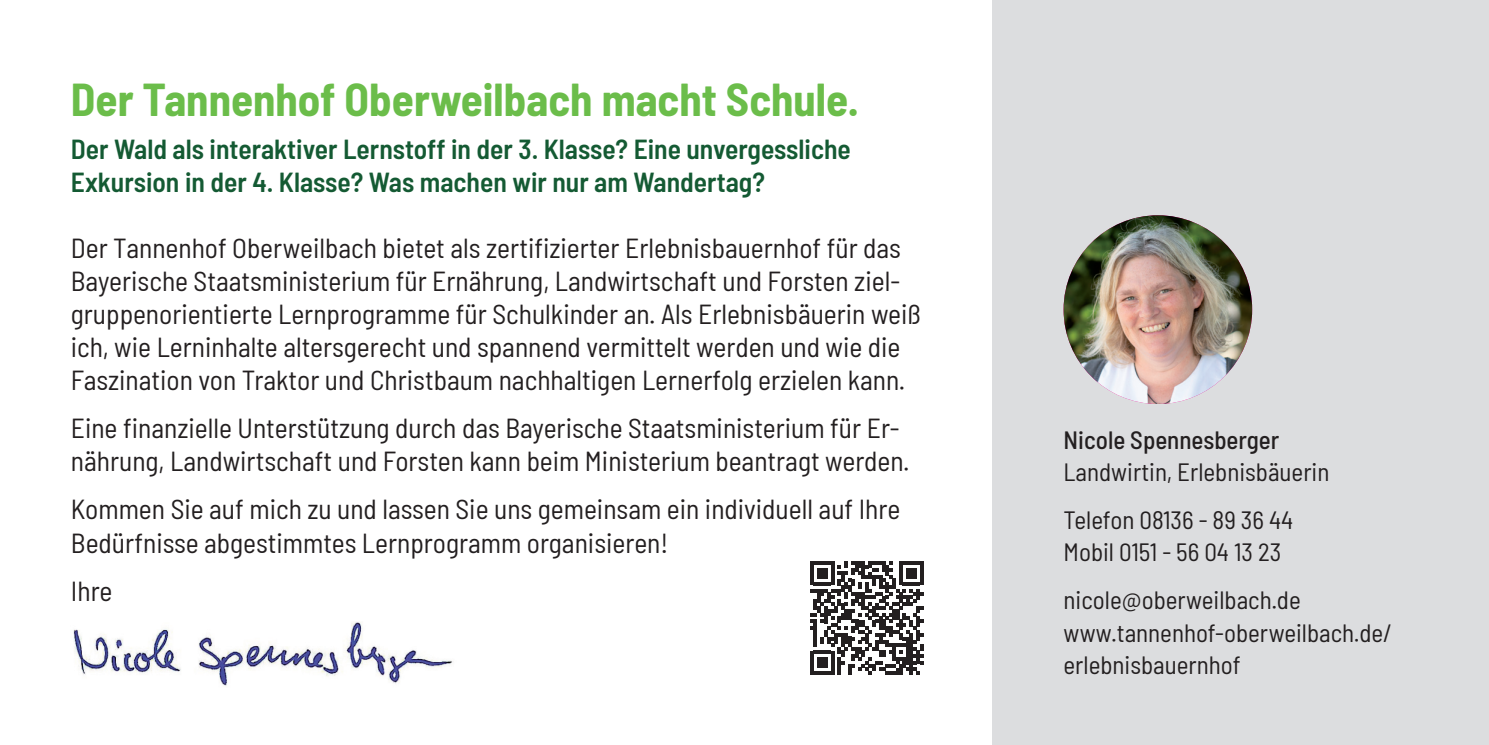
<style>
.page{position:relative;width:1489px;height:745px;background:#fff}
.page>*{position:absolute;margin:0;border:0;box-sizing:border-box;transform-origin:0 0}
.t1{font:700 semi-condensed 45px "Barlow";color:#6bbd4a}
.t2{font:semi-condensed 27.5px/33px "Barlow";color:#231f20}
.t3{font:600 semi-condensed 27.5px/33px "Barlow";color:#145a33}
.t4{font:semi-condensed 25px/47.5px "Barlow";color:#231f20}
.t5{font:500 semi-condensed 25px "Barlow";color:#231f20}
</style>
<div class="page">
<div style="left:992px;top:0;width:496px;height:744px;background:#dcdddf"></div>
<svg style="left:810px;top:561px;width:113px;height:113px"></svg>
<img style="left:1063px;top:215px;width:188px;height:189px;border-radius:94px">
<img style="left:73px;top:622px;width:380px;height:64px">
<h1 class="t1" style="left:71px;top:67px;width:789px">Der Tannenhof Oberweilbach macht Schule.</h1>
<p class="t3" style="left:71px;top:130px;width:781px">Der Wald als interaktiver Lernstoff in der 3. Klasse? Eine unvergessliche<br>Exkursion in der 4. Klasse? Was machen wir nur am Wandertag?</p>
<p class="t2" style="left:71px;top:229px;width:851px">Der Tannenhof Oberweilbach bietet als zertifizierter Erlebnisbauernhof für das Bayerische Staatsministerium für Ernährung, Landwirtschaft und Forsten ziel&shy;gruppenorientierte Lernprogramme für Schulkinder an. Als Erlebnisbäuerin weiß ich, wie Lerninhalte altersgerecht und spannend vermittelt werden und wie die Faszination von Traktor und Christbaum nachhaltigen Lernerfolg erzielen kann.</p>
<p class="t2" style="left:71px;top:409px;width:840px">Eine finanzielle Unterstützung durch das Bayerische Staatsministerium für Er&shy;nährung, Landwirtschaft und Forsten kann beim Ministerium beantragt werden.</p>
<p class="t2" style="left:71px;top:490px;width:831px">Kommen Sie auf mich zu und lassen Sie uns gemeinsam ein individuell auf Ihre<br>Bedürfnisse abgestimmtes Lernprogramm organisieren!</p>
<p class="t2" style="left:71px;top:571px;width:43px">Ihre</p>
<p class="t5" style="left:1063px;top:421px;width:217px">Nicole Spennesberger</p>
<p class="t4" style="left:1063px;top:446px;width:267px">Landwirtin, Erlebnisbäuerin<br>Telefon 08136 - 89 36 44</p>
<p class="t4" style="left:1063px;top:526px;width:239px">Mobil 0151 - 56 04 13 23 nicole@oberweilbach.de</p>
<p class="t4" style="left:1063px;top:614px;width:330px;line-height:32.5px">www.tannenhof-oberweilbach.de/ erlebnisbauernhof</p>
</div>
